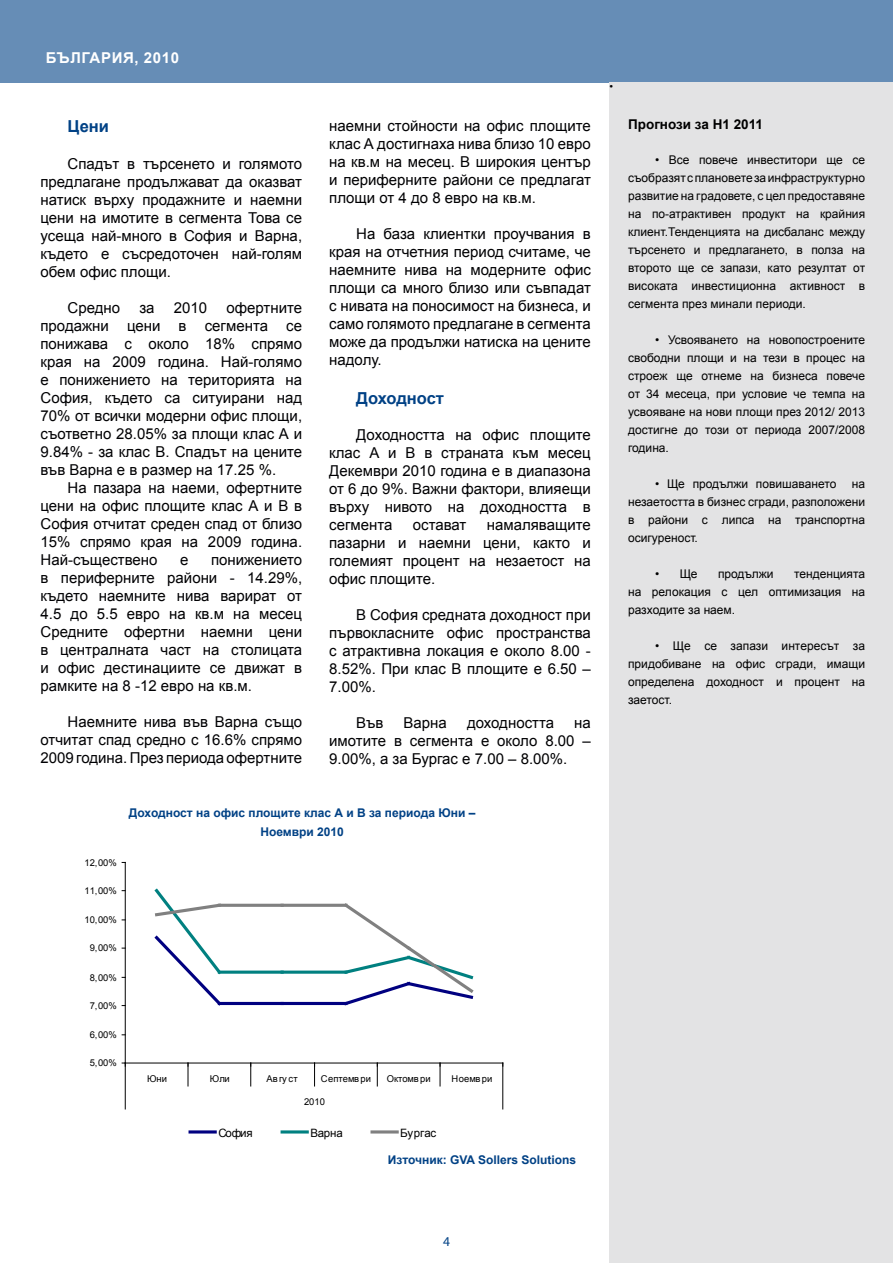
<style>
.page{position:relative;width:893px;height:1263px;background:#fff}
.page>*{position:absolute;margin:0;border:0;box-sizing:border-box;transform-origin:0 0}
.t1{font:700 16.5px "Arial";color:#004185}
.t2{font:15px/18px "Arial";color:#000003;text-align:justify}
.t3{font:700 15px "Arial";letter-spacing:.04em;color:#fff}
.t4{font:700 13.5px "Arial";color:#000}
.t5{font:13.5px "Myriad Pro";color:#004185}
.t6{font:12px/18px "Arial";color:#000;text-align:justify}
.t7{font:700 12px/19.5px "Arial";color:#004185;text-align:center}
.t8{font:11.55px "Arial";letter-spacing:-.01em;color:#000}
.t9{font:10.35px "Arial";color:#000}
.t10{font:9.45px "Arial";color:#000}
</style>
<div class="page">
<div style="left:0;top:0;width:893px;height:82px;background:#668db6"></div>
<div style="left:609px;top:82px;width:284px;height:1181px;background:#e3e3e4"></div>
<hr style="left:125px;top:862px;width:1px;height:201px;background:#000">
<hr style="left:125px;top:1063px;width:378px;height:1px;background:#000">
<hr style="left:219px;top:1002px;width:63px;height:3px;background:#000080">
<hr style="left:282px;top:1002px;width:64px;height:3px;background:#000080">
<svg style="left:224px;top:970px;width:58px;height:4px"></svg>
<svg style="left:282px;top:970px;width:60px;height:4px"></svg>
<svg style="left:154px;top:888px;width:70px;height:118px"></svg>
<hr style="left:219px;top:904px;width:63px;height:3px;background:#808080">
<hr style="left:282px;top:904px;width:64px;height:3px;background:#808080">
<svg style="left:342px;top:903px;width:132px;height:103px"></svg>
<svg style="left:188px;top:1063px;width:1px;height:23px"></svg>
<svg style="left:250px;top:1064px;width:1px;height:22px"></svg>
<svg style="left:314px;top:1064px;width:1px;height:22px"></svg>
<svg style="left:377px;top:1064px;width:1px;height:22px"></svg>
<svg style="left:440px;top:1063px;width:1px;height:23px"></svg>
<hr style="left:125px;top:1063px;width:1px;height:46px;background:#000">
<hr style="left:503px;top:1063px;width:1px;height:46px;background:#000">
<hr style="left:190px;top:1130px;width:25px;height:3px;background:#000080">
<hr style="left:282px;top:1130px;width:25px;height:3px;background:#008080">
<hr style="left:372px;top:1130px;width:25px;height:3px;background:#808080">
<p class="t3" style="left:46px;top:47px;width:135px">БЪЛГАРИЯ, 2010</p>
<p class="t1" style="left:68px;top:115px;width:43px">Цени</p>
<p class="t2" style="left:41px;top:155px;width:263px;text-indent:27px">Спадът в търсенето и голямото предлагане продължават да оказват натиск върху продажните и наемни цени на имотите в сегмента Това се усеща най-много в София и Варна, където е съсредоточен най-голям обем офис площи.</p>
<p class="t2" style="left:68px;top:299px;width:54px">Средно</p>
<p class="t2" style="left:139px;top:299px;width:17px">за</p>
<p class="t2" style="left:174px;top:299px;width:35px">2010</p>
<p class="t2" style="left:41px;top:299px;width:263px;text-indent:186px">офертните продажни цени в сегмента се понижава с около 18% спрямо края на 2009 година. Най-голямо е понижението на територията на София, където са ситуирани над 70% от всички модерни офис площи, съответно 28.05% за площи клас А и 9.84% - за клас В. Спадът на цените във Варна е в размер на 17.25 %.</p>
<p class="t2" style="left:41px;top:479px;width:263px;text-indent:27px">На пазара на наеми, офертните цени на офис площите клас А и В в София отчитат среден спад от близо 15% спрямо края на 2009 година.<br>Най-съществено</p>
<p class="t2" style="left:41px;top:551px;width:263px;text-indent:171px">понижението в периферните райони - 14.29%, където наемните нива варират от 4.5 до 5.5 евро на кв.м на месец Средните офертни наемни цени в централната част на столицата и офис дестинациите се движат в рамките на 8 -12 евро на кв.м.</p>
<p class="t2" style="left:41px;top:713px;width:263px;text-indent:27px">Наемните нива във Варна също отчитат спад средно с 16.6% спрямо 2009 година. През периода офертните</p>
<p class="t2" style="left:180px;top:551px;width:10px">е</p>
<p class="t2" style="left:329px;top:116px;width:263px">наемни стойности на офис площите клас А достигнаха нива близо 10 евро на кв.м на месец. В широкия център и периферните райони се предлагат площи от 4 до 8 евро на кв.м.</p>
<p class="t2" style="left:329px;top:224px;width:263px;text-indent:27px">На база клиентки проучвания в края на отчетния период считаме, че наемните нива на модерните офис площи са много близо или съвпадат с нивата на поносимост на бизнеса, и само голямото предлагане в сегмента може да продължи натиска на цените надолу.</p>
<p class="t1" style="left:356px;top:387px;width:89px">Доходност</p>
<p class="t2" style="left:329px;top:425px;width:263px;text-indent:27px">Доходността на офис площите клас А и В в страната към месец Декември 2010 година е в диапазона от 6 до 9%. Важни фактори, влияещи върху нивото на доходността в сегмента</p>
<p class="t2" style="left:329px;top:515px;width:263px;text-indent:158px">намаляващите пазарни и наемни цени, както и големият процент на незаетост на офис площите.</p>
<p class="t2" style="left:329px;top:605px;width:263px;text-indent:27px">В София средната доходност при първокласните офис пространства с атрактивна локация е около 8.00 - 8.52%. При клас В площите е 6.50 – 7.00%.</p>
<p class="t2" style="left:356px;top:713px;width:29px">Във</p>
<p class="t2" style="left:404px;top:713px;width:45px">Варна</p>
<p class="t2" style="left:467px;top:713px;width:89px">доходността</p>
<p class="t2" style="left:413px;top:515px;width:55px">остават</p>
<p class="t2" style="left:329px;top:713px;width:263px;text-indent:245px">на имотите в сегмента е около 8.00 – 9.00%, а за Бургас е 7.00 – 8.00%.</p>
<p class="t10" style="left:84px;top:856px;width:34px">12,00%</p>
<p class="t10" style="left:84px;top:884px;width:34px">11,00%</p>
<p class="t10" style="left:84px;top:913px;width:34px">10,00%</p>
<p class="t10" style="left:90px;top:942px;width:29px">9,00%</p>
<p class="t10" style="left:90px;top:971px;width:29px">8,00%</p>
<p class="t10" style="left:90px;top:999px;width:29px">7,00%</p>
<p class="t10" style="left:90px;top:1028px;width:29px">6,00%</p>
<p class="t10" style="left:90px;top:1057px;width:29px">5,00%</p>
<p class="t7" style="left:129px;top:803px;width:348px">Доходност на офис площите клас А и В за периода Юни –<br>Ноември 2010</p>
<p class="t10" style="left:147px;top:1072px;width:21px">Юни</p>
<p class="t10" style="left:210px;top:1072px;width:21px">Юли</p>
<p class="t10" style="left:266px;top:1072px;width:33px">Авгу ст</p>
<p class="t10" style="left:321px;top:1072px;width:52px">Септемв ри</p>
<p class="t10" style="left:387px;top:1072px;width:45px">Октомв ри</p>
<p class="t10" style="left:452px;top:1072px;width:42px">Ноемв ри</p>
<p class="t10" style="left:304px;top:1095px;width:22px">2010</p>
<p class="t8" style="left:218px;top:1125px;width:36px">София</p>
<p class="t8" style="left:310px;top:1125px;width:34px">Варна</p>
<p class="t8" style="left:400px;top:1125px;width:38px">Бургас</p>
<p class="t7" style="left:388px;top:1150px;width:190px">Източник: GVA Sollers Solutions</p>
<p class="t9" style="left:609px;top:79px;width:5px">•</p>
<p class="t4" style="left:628px;top:116px;width:136px">Прогнози за H1 2011</p>
<p class="t6" style="left:628px;top:151px;width:239px;text-indent:27px">• Все повече инвеститори ще се съобразятсплановетезаинфраструктурно развитие на градовете, с цел предоставяне на по-атрактивен продукт на крайния клиент.Тенденцията на дисбаланс между търсенето и предлагането, в полза на второто ще се запази, като резултат от високата инвестиционна активност в сегмента през минали периоди.</p>
<p class="t6" style="left:628px;top:331px;width:239px;text-indent:27px">• Усвояването на новопостроените свободни площи и на тези в процес на строеж ще отнеме на бизнеса повече oт 34 месеца, при условие че темпа на усвояване на нови площи през 2012/ 2013 достигне до този от периода 2007/2008 година.</p>
<p class="t6" style="left:655px;top:475px;width:183px">• Ще продължи повишаването</p>
<p class="t6" style="left:628px;top:475px;width:239px;text-indent:224px">на незаетостта в бизнес сгради, разположени в райони с липса на транспортна осигуреност.</p>
<p class="t6" style="left:655px;top:565px;width:44px">• Ще</p>
<p class="t6" style="left:718px;top:565px;width:57px">продължи</p>
<p class="t6" style="left:628px;top:565px;width:238px;text-indent:166px">тенденцията на релокация с цел оптимизация на разходите за наем.</p>
<p class="t6" style="left:628px;top:637px;width:239px;text-indent:27px">• Ще се запази интересът за придобиване на офис сгради, имащи определена доходност и процент на заетост.</p>
<p class="t5" style="left:443px;top:1233px;width:8px">4</p>
</div>
